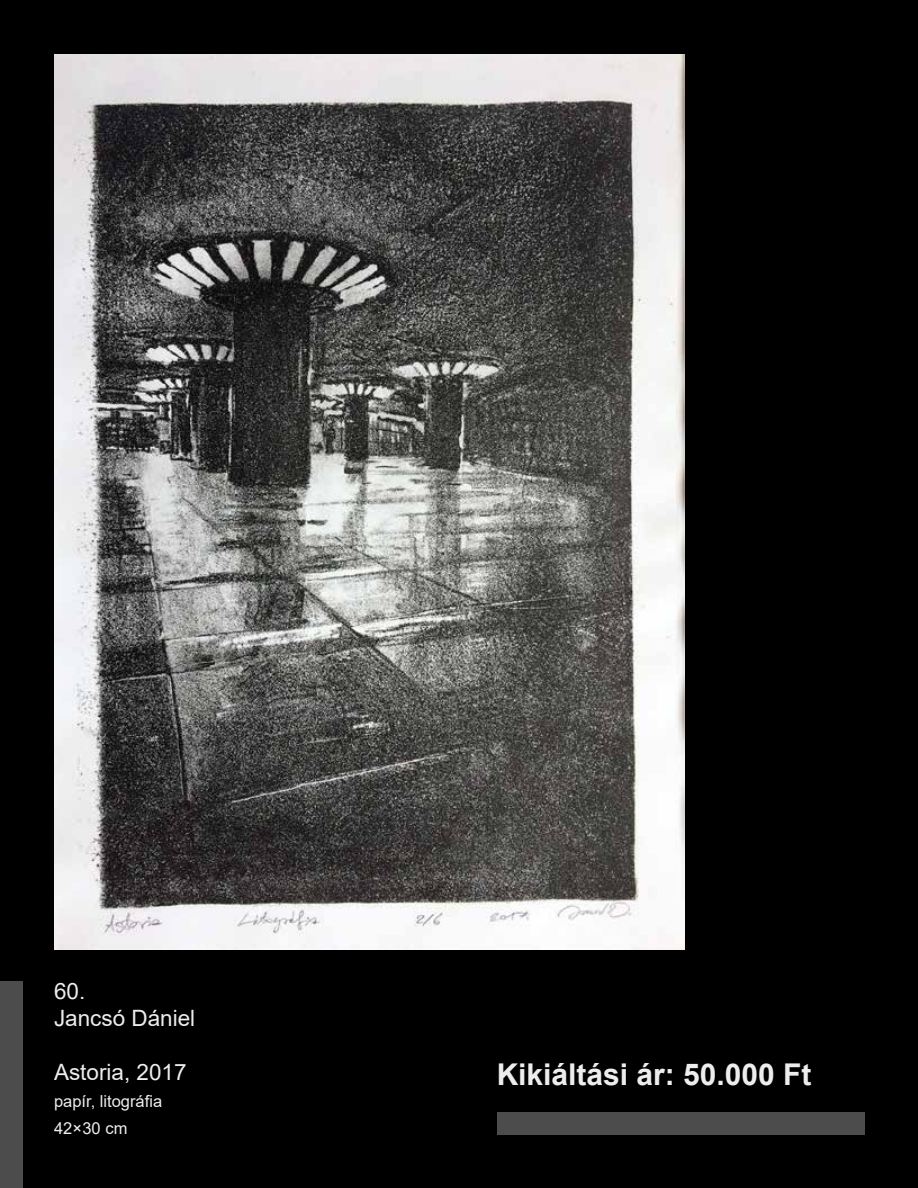
<style>
.page{position:relative;width:918px;height:1188px;background:#000}
.page>*{position:absolute;margin:0;border:0;box-sizing:border-box;transform-origin:0 0}
.t1{font:700 30px "Arial";color:#fff}
.t2{font:22.5px/27px "Arial";color:#fff}
.t3{font:16.5px/27px "Arial";color:#fff}
</style>
<div class="page">
<div style="left:497px;top:1112px;width:367px;height:22px;background:#4c4c4c"></div>
<div style="left:0;top:981px;width:22px;height:207px;background:#4c4c4c"></div>
<img style="left:54px;top:54px;width:630px;height:895px">
<p class="t2" style="left:54px;top:977px;width:143px">60.<br>Jancsó Dániel</p>
<p class="t2" style="left:54px;top:1058px;width:134px">Astoria, 2017</p>
<p class="t3" style="left:54px;top:1088px;width:110px">papír, litográfia<br>42×30 cm</p>
<h1 class="t1" style="left:496px;top:1054px;width:317px">Kikiáltási ár: 50.000 Ft</h1>
</div>
